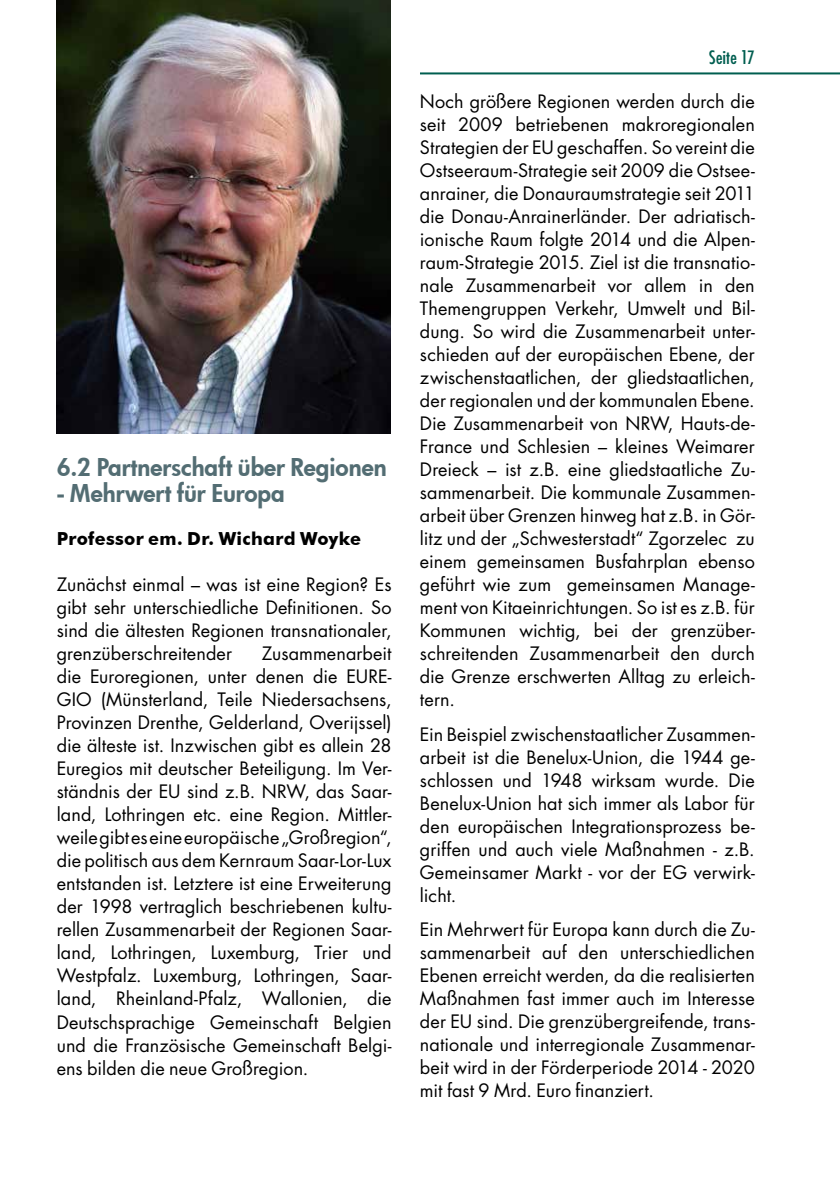
<style>
.page{position:relative;width:840px;height:1191px;background:#fff}
.page>*{position:absolute;margin:0;border:0;box-sizing:border-box;transform-origin:0 0}
.t1{font:800 24px "Futura";color:#536d73}
.t2{font:18px/23px "Futura Std";letter-spacing:.005em;color:#000;text-align:justify}
.t3{font:700 18px "Futura BT";letter-spacing:.015em;color:#000}
.t4{font:condensed 18px "Futura";letter-spacing:.01em;color:#005e50}
</style>
<div class="page">
<hr style="left:420px;top:72px;width:419px;height:2px;background:#005e50">
<img style="left:56px;top:0;width:334px;height:434px">
<h1 class="t1" style="left:57px;top:451px;width:331px">6.2 Partnerschaft über Regionen</h1>
<h1 class="t1" style="left:57px;top:477px;width:229px">- Mehrwert für Europa</h1>
<p class="t3" style="left:57px;top:528px;width:306px">Professor em. Dr. Wichard Woyke</p>
<p class="t2" style="left:57px;top:573px;width:336px">Zunächst einmal – was ist eine Region? Es gibt sehr unterschiedliche Definitionen. So sind die ältesten Regionen transnationaler, grenzüberschreitender</p>
<p class="t2" style="left:57px;top:642px;width:336px;text-indent:205px">Zusammenarbeit die Euroregionen, unter denen die EURE-GIO (Münsterland, Teile Niedersachsens, Provinzen Drenthe, Gelderland, Overijssel) die älteste ist. Inzwischen gibt es allein 28<br>Euregios mit deutscher Beteiligung. Im Ver&shy;ständnis der EU sind z.B. NRW, das Saar&shy;land, Lothringen etc. eine Region. Mittler&shy;weile gibt es eine europäische „Großregion“, die politisch aus dem Kernraum Saar-Lor-Lux entstanden ist. Letztere ist eine Erweiterung der 1998 vertraglich beschriebenen kultu&shy;rellen Zusammenarbeit der Regionen Saar&shy;land, Lothringen, Luxemburg, Trier und Westpfalz. Luxemburg, Lothringen, Saar&shy;land, Rheinland-Pfalz, Wallonien, die Deutschsprachige Gemeinschaft Belgien und die Französische Gemeinschaft Belgi&shy;ens bilden die neue Großregion.</p>
<p class="t4" style="left:708px;top:46px;width:47px">Seite 17</p>
<p class="t2" style="left:420px;top:90px;width:336px">Noch größere Regionen werden durch die seit 2009 betriebenen makroregionalen Strategien der EU geschaffen. So vereint die Ostseeraum-Strategie seit 2009 die Ostsee&shy;anrainer, die Donauraumstrategie seit 2011 die Donau-Anrainerländer. Der adriatisch&shy;ionische Raum folgte 2014 und die Alpen&shy;raum-Strategie 2015. Ziel ist die transnatio&shy;nale Zusammenarbeit vor allem in den Themengruppen Verkehr, Umwelt und Bil&shy;dung. So wird die Zusammenarbeit unter&shy;schieden auf der europäischen Ebene, der zwischenstaatlichen, der gliedstaatlichen, der regionalen und der kommunalen Ebene.<br>Die Zusammenarbeit von NRW, Hauts-de-France und Schlesien – kleines Weimarer Dreieck – ist z.B. eine gliedstaatliche Zu&shy;sammenarbeit. Die kommunale Zusammen&shy;arbeit über Grenzen hinweg hat z.B. in Gör&shy;litz und der „Schwesterstadt“ Zgorzelec zu einem gemeinsamen Busfahrplan ebenso geführt wie zum gemeinsamen Manage&shy;ment von Kitaeinrichtungen. So ist es z.B. für Kommunen wichtig, bei der grenzüber&shy;schreitenden Zusammenarbeit den durch die Grenze erschwerten Alltag zu erleich&shy;tern.</p>
<p class="t2" style="left:420px;top:723px;width:336px">Ein Beispiel zwischenstaatlicher Zusammen&shy;arbeit ist die Benelux-Union, die 1944 ge&shy;schlossen und 1948 wirksam wurde. Die Benelux-Union hat sich immer als Labor für den europäischen Integrationsprozess be&shy;griffen und auch viele Maßnahmen - z.B.<br>Gemeinsamer Markt - vor der EG verwirk&shy;licht.</p>
<p class="t2" style="left:420px;top:918px;width:336px">Ein Mehrwert für Europa kann durch die Zu&shy;sammenarbeit auf den unterschiedlichen Ebenen erreicht werden, da die realisierten Maßnahmen fast immer auch im Interesse der EU sind. Die grenzübergreifende, trans&shy;nationale und interregionale Zusammenar&shy;beit wird in der Förderperiode 2014 - 2020 mit fast 9 Mrd. Euro finanziert.</p>
</div>
